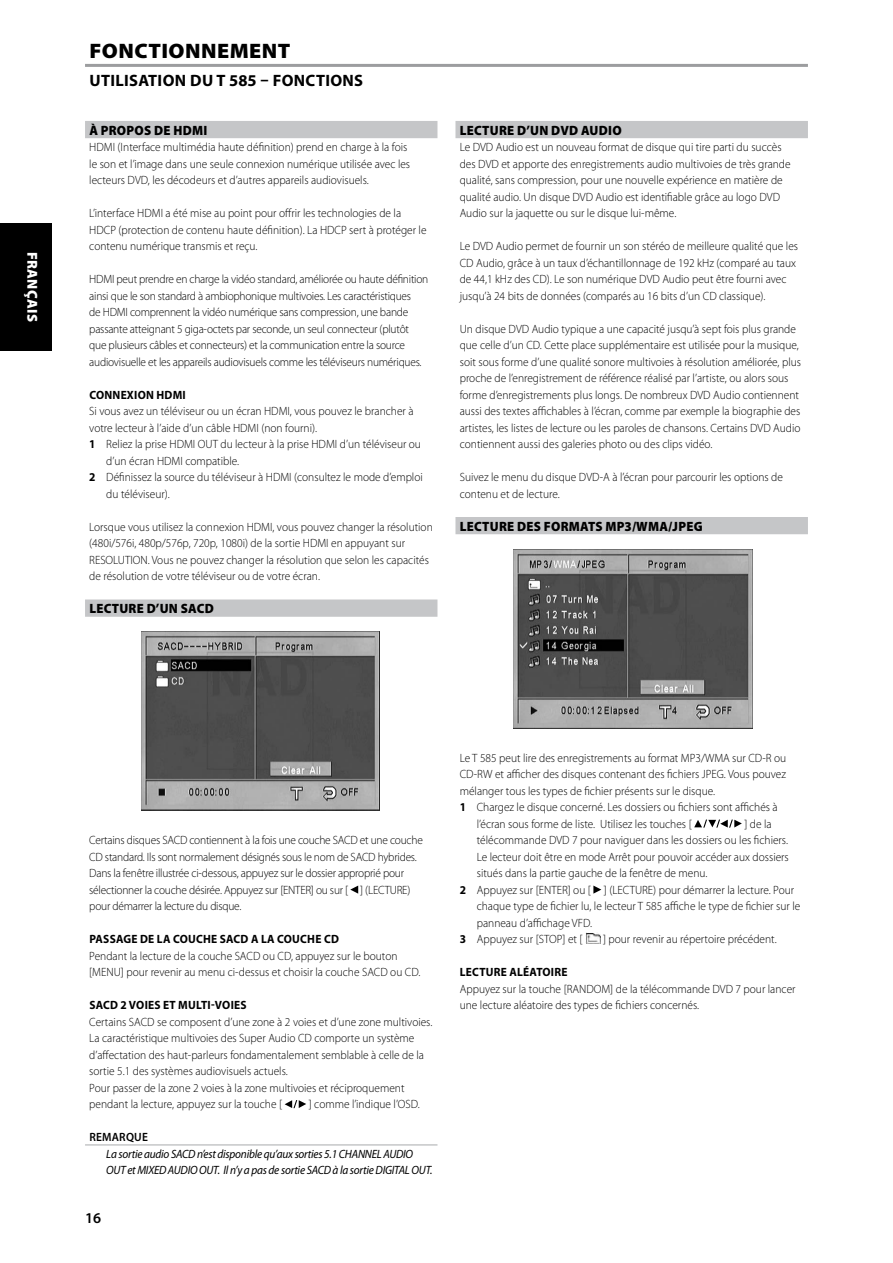
<style>
.page{position:relative;width:893px;height:1263px;background:#fff}
.page>*{position:absolute;margin:0;border:0;box-sizing:border-box;transform-origin:0 0}
.t1{font:900 21px "Myriad Pro";letter-spacing:.02em;color:#000;scale:1.05 1}
.t2{font:700 16.5px "Myriad Pro";color:#000}
.t3{font:600 15px "Myriad Pro";color:#000}
.t4{font:900 14.4px "Myriad Pro";letter-spacing:.02em;color:#fff}
.t5{font:900 13.5px "Myriad Pro";letter-spacing:.02em;color:#000;scale:.95 1}
.t6{font:300 12px/16.5px "Myriad Pro";color:#000;scale:.95 1}
.t7{font:300 12px/16.5px "Myriad Pro";letter-spacing:-.02em;color:#000;scale:.95 1}
.t8{font:italic 12px/16.5px "Myriad Pro";letter-spacing:-.02em;color:#000;scale:.94 1}
.t9{font:700 12px "Myriad Pro";letter-spacing:.02em;color:#000;scale:.95 1}
.t10{font:600 12px "Myriad Pro";letter-spacing:.02em;color:#000;scale:.95 1}
.s1{font-weight:700}
</style>
<div class="page">
<div style="left:85px;top:121px;width:352px;height:17px;background:#c5c6c8"></div>
<div style="left:85px;top:599px;width:352px;height:18px;background:#c5c6c8"></div>
<hr style="left:85px;top:1144px;width:352px;height:2px;background:#c5c6c8">
<svg style="left:350px;top:885px;width:8px;height:9px"></svg>
<svg style="left:285px;top:1100px;width:21px;height:8px"></svg>
<div style="left:455px;top:121px;width:353px;height:17px;background:#c5c6c8"></div>
<div style="left:455px;top:517px;width:353px;height:17px;background:#c5c6c8"></div>
<svg style="left:694px;top:819px;width:48px;height:9px"></svg>
<svg style="left:593px;top:885px;width:8px;height:9px"></svg>
<img style="left:585px;top:933px;width:15px;height:10px">
<hr style="left:85px;top:64px;width:723px;height:3px;background:#9c9d9f">
<img style="left:141px;top:631px;width:239px;height:179px">
<img style="left:513px;top:550px;width:239px;height:178px">
<div style="left:0;top:223px;width:51px;height:127px;background:#000"></div>
<p class="t4" style="left:42px;top:252px;width:71px;rotate:90deg">FRANÇAIS</p>
<h1 class="t1" style="left:90px;top:37px;width:193px">FONCTIONNEmENT</h1>
<h2 class="t2" style="left:89px;top:70px;width:10px">UTILISATION</h2>
<h2 class="t2" style="left:190px;top:70px;width:94px">DU T 585 – FON</h2>
<h2 class="t2" style="left:306px;top:70px;width:21px">CTIONS</h2>
<p class="t5" style="left:89px;top:121px;width:126px">À PROPOS DE HDMI</p>
<p class="t6" style="left:89px;top:139px;width:339px">HDMI (Interface multimédia haute définition) prend en charge à la fois le son et l’image dans une seule connexion numérique utilisée avec les lecteurs DVD, les décodeurs et d’autres appareils audiovisuels.</p>
<p class="t6" style="left:89px;top:205px;width:356px">L’interface HDMI a été mise au point pour offrir les technologies de la<br>HDCP (protection de contenu haute définition). La HDCP sert à protéger le contenu numérique transmis et reçu.</p>
<p class="t7" style="left:89px;top:271px;width:358px">HDMI peut prendre en charge la vidéo standard, améliorée ou haute définition ainsi que le son standard à ambiophonique multivoies. Les caractéristiques<br>de HDMI comprennent la vidéo numérique sans compression, une bande passante atteignant 5 giga-octets par seconde, un seul connecteur (plutôt que plusieurs câbles et connecteurs) et la communication entre la source audiovisuelle et les appareils audiovisuels comme les téléviseurs numériques.</p>
<p class="t9" style="left:89px;top:387px;width:9px">CONNEXION</p>
<p class="t9" style="left:156px;top:387px;width:17px">HDMI</p>
<p class="t6" style="left:89px;top:403px;width:343px">Si vous avez un téléviseur ou un écran HDMI, vous pouvez le brancher à</p>
<p class="t6" style="left:89px;top:419px;width:241px">votre lecteur à l’aide d’un câble HDMI (non fourni).</p>
<p class="t6" style="left:89px;top:436px;width:351px"><span class="s1">1</span> Reliez la prise HDMI OUT du lecteur à la prise HDMI d’un téléviseur ou</p>
<p class="t6" style="left:106px;top:452px;width:141px">d’un écran HDMI compatible.</p>
<p class="t6" style="left:89px;top:469px;width:353px"><span class="s1">2</span> Définissez la source du téléviseur à HDMI (consultez le mode d’emploi</p>
<p class="t6" style="left:106px;top:485px;width:68px">du téléviseur).</p>
<p class="t6" style="left:89px;top:518px;width:363px">Lorsque vous utilisez la connexion HDMI, vous pouvez changer la résolution (480i/576i, 480p/576p, 720p, 1080i) de la sortie HDMI en appuyant sur RESOLUTION. Vous ne pouvez changer la résolution que selon les capacités de résolution de votre téléviseur ou de votre écran.</p>
<p class="t5" style="left:89px;top:599px;width:132px">LECTURE D’UN SACD</p>
<p class="t5" style="left:460px;top:121px;width:172px">LECTURE D’UN DVD AUDIO</p>
<p class="t6" style="left:460px;top:139px;width:350px">Le DVD Audio est un nouveau format de disque qui tire parti du succès des DVD et apporte des enregistrements audio multivoies de très grande qualité, sans compression, pour une nouvelle expérience en matière de qualité audio. Un disque DVD Audio est identifiable grâce au logo DVD Audio sur la jaquette ou sur le disque lui-même.</p>
<p class="t6" style="left:460px;top:238px;width:358px">Le DVD Audio permet de fournir un son stéréo de meilleure qualité que les CD Audio, grâce à un taux d’échantillonnage de 192 kHz (comparé au taux de 44,1 kHz des CD). Le son numérique DVD Audio peut être fourni avec jusqu’à 24 bits de données (comparés au 16 bits d’un CD classique).</p>
<p class="t6" style="left:460px;top:320px;width:361px">Un disque DVD Audio typique a une capacité jusqu’à sept fois plus grande que celle d’un CD. Cette place supplémentaire est utilisée pour la musique, soit sous forme d’une qualité sonore multivoies à résolution améliorée, plus proche de l’enregistrement de référence réalisé par l’artiste, ou alors sous forme d’enregistrements plus longs. De nombreux DVD Audio contiennent aussi des textes affichables à l’écran, comme par exemple la biographie des artistes, les listes de lecture ou les paroles de chansons. Certains DVD Audio contiennent aussi des galeries photo ou des clips vidéo.</p>
<p class="t6" style="left:460px;top:469px;width:342px">Suivez le menu du disque DVD-A à l’écran pour parcourir les options de contenu et de lecture.</p>
<p class="t5" style="left:460px;top:517px;width:257px">LECTURE DES FORMATS MP3/WMA/JPEG</p>
<p class="t7" style="left:89px;top:832px;width:353px">Certains disques SACD contiennent à la fois une couche SACD et une couche CD standard. Ils sont normalement désignés sous le nom de SACD hybrides.<br>Dans la fenêtre illustrée ci-dessous, appuyez sur le dossier approprié pour sélectionner la couche désirée. Appuyez sur [ENTER] ou sur [ ] (LECTURE) pour démarrer la lecture du disque.</p>
<p class="t9" style="left:89px;top:931px;width:3px">PASSA</p>
<p class="t9" style="left:123px;top:931px;width:227px">GE DE LA COUCHE SACD A LA COUCHE CD</p>
<p class="t6" style="left:89px;top:947px;width:350px">Pendant la lecture de la couche SACD ou CD, appuyez sur le bouton [MENU] pour revenir au menu ci-dessus et choisir la couche SACD ou CD.</p>
<p class="t9" style="left:89px;top:997px;width:50px">SA CD 2 VOIES</p>
<p class="t9" style="left:163px;top:997px;width:24px">ET MULTI</p>
<p class="t9" style="left:211px;top:997px;width:12px">-VOIES</p>
<p class="t6" style="left:89px;top:1013px;width:363px">Certains SACD se composent d’une zone à 2 voies et d’une zone multivoies.<br>La caractéristique multivoies des Super Audio CD comporte un système d’affectation des haut-parleurs fondamentalement semblable à celle de la sortie 5.1 des systèmes audiovisuels actuels.<br>Pour passer de la zone 2 voies à la zone multivoies et réciproquement pendant la lecture, appuyez sur la touche [</p>
<p class="t6" style="left:309px;top:1096px;width:118px">] comme l’indique l’OSD.</p>
<p class="t10" style="left:89px;top:1129px;width:63px">REMARQUE</p>
<p class="t8" style="left:106px;top:1145px;width:348px">La sortie audio SACD n’est disponible qu’aux sorties 5.1 CHANNEL AUDIO<br>OUT et MIXED AUDIO OUT. Il n’y a pas de sortie SACD à la sortie DIGITAL OUT.</p>
<p class="t3" style="left:85px;top:1208px;width:18px">16</p>
<p class="t6" style="left:460px;top:749px;width:345px">Le T 585 peut lire des enregistrements au format MP3/WMA sur CD-R ou</p>
<p class="t6" style="left:460px;top:766px;width:345px">CD-RW et afficher des disques contenant des fichiers JPEG. Vous pouvez</p>
<p class="t6" style="left:460px;top:782px;width:270px">mélanger tous les types de fichier présents sur le disque.</p>
<p class="t6" style="left:460px;top:799px;width:336px"><span class="s1">1</span> Chargez le disque concerné. Les dossiers ou fichiers sont affichés à</p>
<p class="t6" style="left:477px;top:815px;width:228px">l’écran sous forme de liste. Utilisez les touches [</p>
<p class="t6" style="left:744px;top:815px;width:30px">] de la</p>
<p class="t6" style="left:477px;top:832px;width:329px">télécommande DVD 7 pour naviguer dans les dossiers ou les fichiers.</p>
<p class="t6" style="left:477px;top:848px;width:330px">Le lecteur doit être en mode Arrêt pour pouvoir accéder aux dossiers</p>
<p class="t6" style="left:477px;top:865px;width:244px">situés dans la partie gauche de la fenêtre de menu.</p>
<p class="t6" style="left:460px;top:881px;width:354px"><span class="s1">2</span> Appuyez sur [ENTER] ou [ ] (LECTURE) pour démarrer la lecture. Pour</p>
<p class="t6" style="left:477px;top:898px;width:342px">chaque type de fichier lu, le lecteur T 585 affiche le type de fichier sur le</p>
<p class="t6" style="left:477px;top:914px;width:123px">panneau d’affichage VFD.</p>
<p class="t6" style="left:460px;top:931px;width:131px"><span class="s1">3</span> Appuyez sur [STOP] et [</p>
<p class="t6" style="left:603px;top:931px;width:184px">] pour revenir au répertoire précédent.</p>
<p class="t9" style="left:460px;top:964px;width:29px">LECTURE</p>
<p class="t9" style="left:509px;top:964px;width:8px">ALÉATOIRE</p>
<p class="t6" style="left:460px;top:980px;width:355px">Appuyez sur la touche [RANDOM] de la télécommande DVD 7 pour lancer une lecture aléatoire des types de fichiers concernés.</p>
</div>
